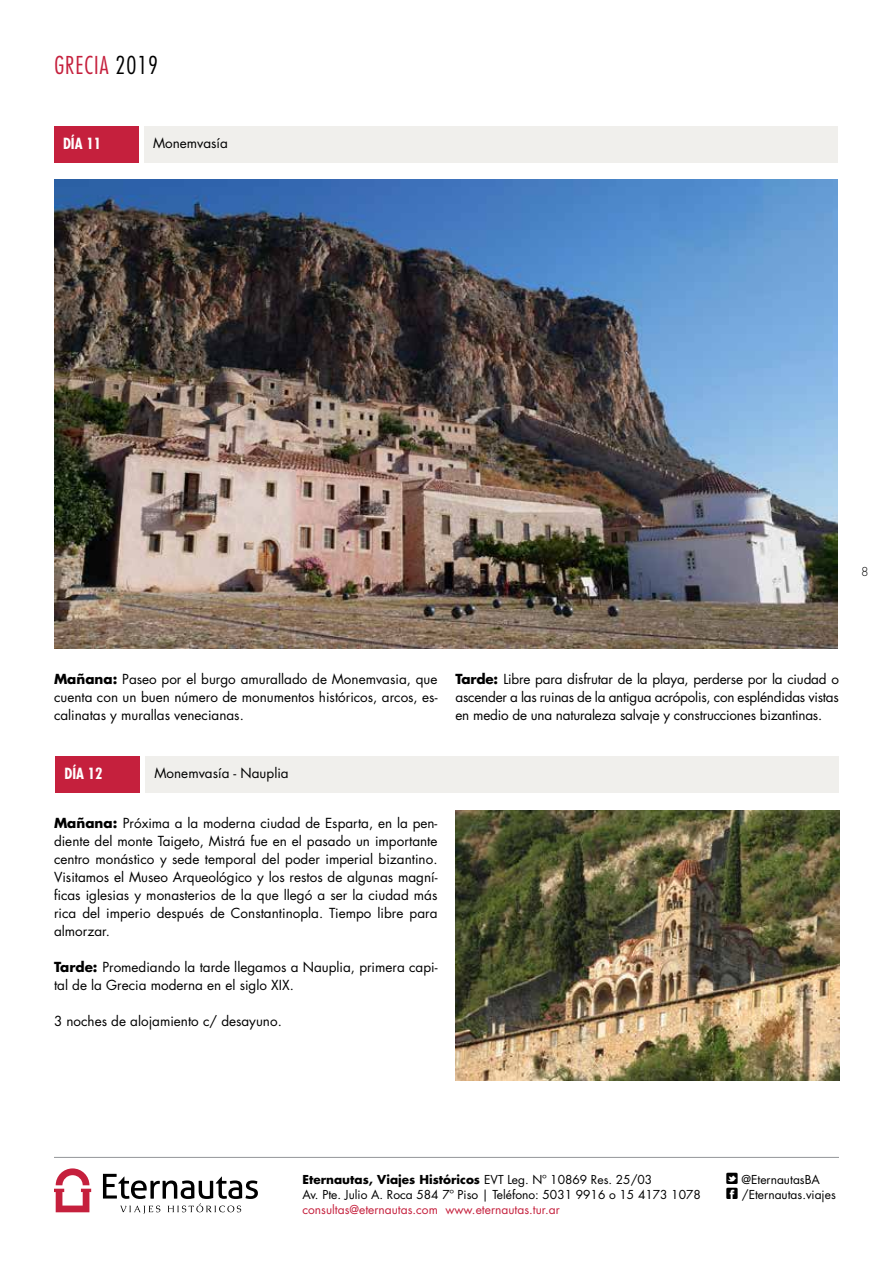
<style>
.page{position:relative;width:893px;height:1263px;background:#fff}
.page>*{position:absolute;margin:0;border:0;box-sizing:border-box;transform-origin:0 0}
.t1{font:300 condensed 24px "Futura Std";letter-spacing:.04em;color:#c5203d}
.t2{font:700 condensed 15px "Futura Std";color:#fff}
.t3{font:13.5px/18px "Futura Std";color:#000;text-align:justify}
.t4{font:12px/15px "Futura Std";color:#000}
.t5{font:12px "Futura Std";color:#c5203d}
.t6{font:300 12px "Futura Std";color:#000}
.s1{color:#000}
.s2{font-weight:700}
</style>
<div class="page">
<hr style="left:54px;top:1157px;width:785px;height:1px;background:#939598">
<svg style="left:54px;top:1168px;width:37px;height:44px"></svg>
<svg style="left:103px;top:1174px;width:155px;height:40px"></svg>
<div style="left:54px;top:126px;width:84px;height:36px;background:#c5203d"></div>
<div style="left:144px;top:126px;width:693px;height:36px;background:#f0efec"></div>
<div style="left:56px;top:756px;width:84px;height:36px;background:#c5203d"></div>
<div style="left:146px;top:756px;width:693px;height:36px;background:#f0efec"></div>
<img style="left:455px;top:810px;width:385px;height:270px">
<img style="left:54px;top:180px;width:783px;height:468px">
<h1 class="t1" style="left:54px;top:51px;width:105px">GRECIA <span class="s1">2019</span></h1>
<p class="t2" style="left:63px;top:134px;width:40px">DÍA 11</p>
<p class="t3" style="left:153px;top:135px;width:76px">Monemvasía</p>
<p class="t6" style="left:861px;top:564px;width:9px">8</p>
<p class="t3" style="left:54px;top:670px;width:385px"><span class="s2">Mañana:</span> Paseo por el burgo amurallado de Monemvasia, que cuenta con un buen número de monumentos históricos, arcos, es&shy;calinatas y murallas venecianas.</p>
<p class="t3" style="left:455px;top:670px;width:385px"><span class="s2">Tarde:</span> Libre para disfrutar de la playa, perderse por la ciudad o ascender a las ruinas de la antigua acrópolis, con espléndidas vistas en medio de una naturaleza salvaje y construcciones bizantinas.</p>
<p class="t2" style="left:64px;top:764px;width:40px">DÍA 12</p>
<p class="t3" style="left:154px;top:765px;width:136px">Monemvasía - Nauplia</p>
<p class="t3" style="left:54px;top:814px;width:385px"><span class="s2">Mañana:</span> Próxima a la moderna ciudad de Esparta, en la pen&shy;diente del monte Taigeto, Mistrá fue en el pasado un importante centro monástico y sede temporal del poder imperial bizantino.<br>Visitamos el Museo Arqueológico y los restos de algunas magní&shy;ficas iglesias y monasterios de la que llegó a ser la ciudad más rica del imperio después de Constantinopla. Tiempo libre para almorzar.</p>
<p class="t3" style="left:54px;top:958px;width:385px"><span class="s2">Tarde:</span> Promediando la tarde llegamos a Nauplia, primera capi&shy;tal de la Grecia moderna en el siglo XIX.</p>
<p class="t3" style="left:54px;top:1012px;width:229px">3 noches de alojamiento c/ desayuno.</p>
<p class="t4" style="left:302px;top:1172px;width:400px"><span class="s2">Eternautas, Viajes Históricos</span> EVT Leg. Nº 10869 Res. 25/03<br>Av. Pte. Julio A. Roca 584 7º Piso | Teléfono: 5031 9916 o 15 4173 1078</p>
<p class="t5" style="left:302px;top:1202px;width:259px">consultas@eternautas.com www.eternautas.tur.ar</p>
<p class="t4" style="left:741px;top:1172px;width:80px">@EternautasBA</p>
<p class="t4" style="left:726px;top:1187px;width:111px">❑ /Eternautas.viajes</p>
</div>
